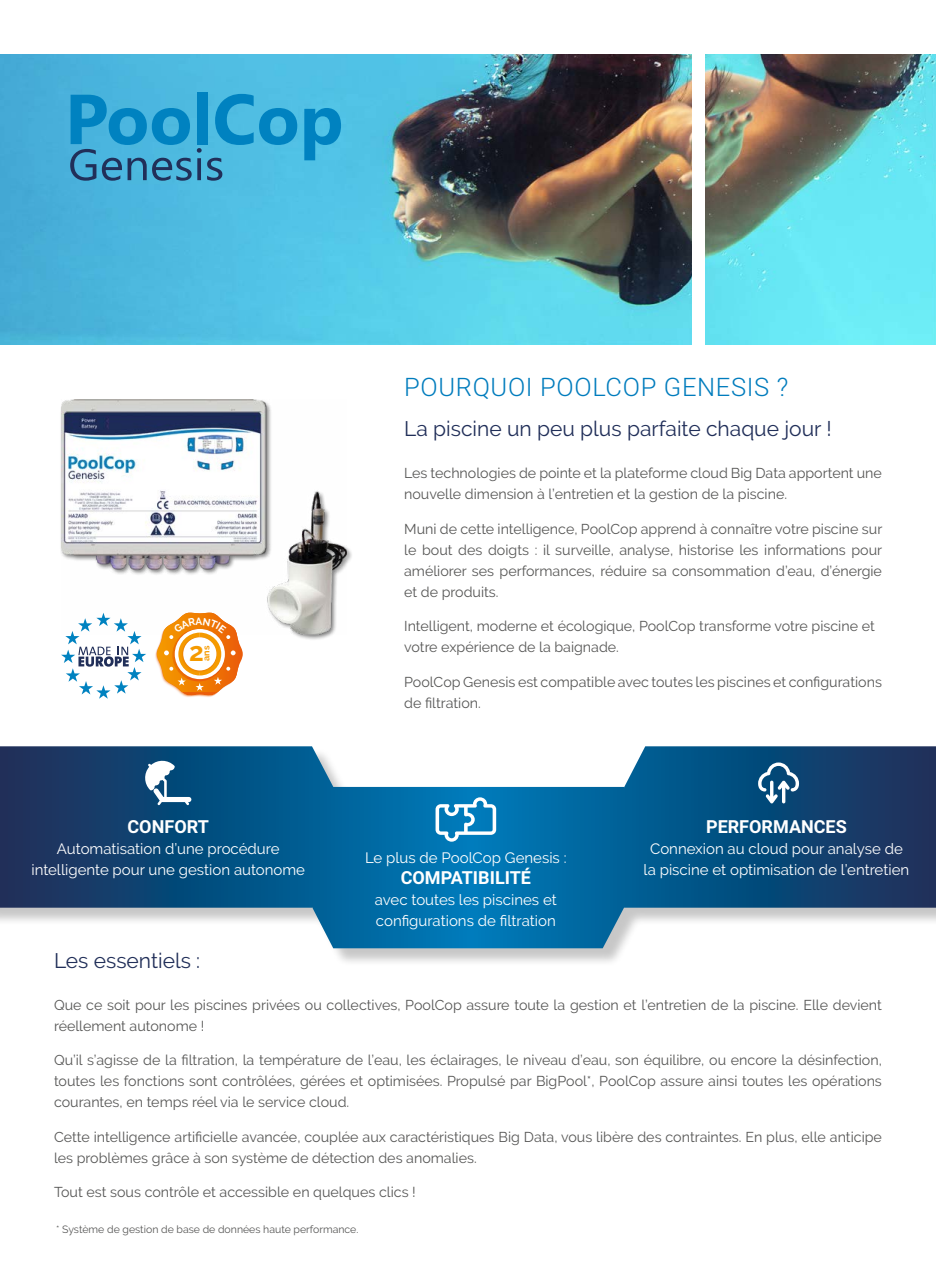
<style>
.page{position:relative;width:936px;height:1263px;background:#fff}
.page>*{position:absolute;margin:0;border:0;box-sizing:border-box;transform-origin:0 0}
.t1{font:700 26.1px "Raleway";color:#f59a00}
.t2{font:300 25.5px "Roboto";letter-spacing:.025em;color:#007cbd}
.t3{font:21px "Raleway";color:#212f59}
.t4{font:700 18px "Roboto";color:#fff}
.t5{font:15px/21px "Raleway";color:#fff;text-align:center}
.t6{font:14.25px/21px "Raleway";color:#575756}
.t7{font:10.5px "Raleway";color:#575756}
.t8{font:700 9px "Raleway";color:#f59a00}
</style>
<div class="page">
<div style="left:0;top:748px;width:935px;height:219px;background:#000;opacity:.22"></div>
<svg style="left:0;top:746px;width:935px;height:202px"></svg>
<img style="left:0;top:54px;width:692px;height:290px">
<img style="left:705px;top:54px;width:230px;height:290px">
<div style="left:60px;top:398px;width:293px;height:243px;background:#000;opacity:.5"></div>
<img style="left:61px;top:400px;width:286px;height:234px">
<svg style="left:143px;top:759px;width:48px;height:46px"></svg>
<svg style="left:758px;top:762px;width:41px;height:41px"></svg>
<svg style="left:61px;top:613px;width:85px;height:86px"></svg>
<div style="left:197px;top:92px;width:11px;height:52px;background:#0082c0"></div>
<svg style="left:259px;top:108px;width:38px;height:37px"></svg>
<svg style="left:304px;top:108px;width:37px;height:52px"></svg>
<svg style="left:70px;top:94px;width:183px;height:87px"></svg>
<svg style="left:435px;top:797px;width:61px;height:45px"></svg>
<svg style="left:154px;top:612px;width:89px;height:85px"></svg>
<h1 class="t1" style="left:189px;top:637px;width:16px">2</h1>
<p class="t8" style="left:201px;top:661px;width:17px;rotate:-90deg">ans</p>
<h2 class="t2" style="left:404px;top:369px;width:386px">POURQUOI POOLCOP GENESIS ?</h2>
<h3 class="t3" style="left:404px;top:417px;width:429px">La piscine un peu plus parfaite chaque jour !</h3>
<p class="t6" style="left:404px;top:463px;width:479px">Les technologies de pointe et la plateforme cloud Big Data apportent une nouvelle dimension à l’entretien et la gestion de la piscine.</p>
<p class="t6" style="left:404px;top:518px;width:479px;text-align:justify">Muni de cette intelligence, PoolCop apprend à connaître votre piscine sur le bout des doigts : il surveille, analyse, historise les informations pour améliorer ses performances, réduire sa consommation d’eau, d’énergie et de produits.</p>
<p class="t6" style="left:404px;top:616px;width:472px">Intelligent, moderne et écologique, PoolCop transforme votre piscine et votre expérience de la baignade.</p>
<p class="t6" style="left:404px;top:671px;width:479px">PoolCop Genesis est compatible avec toutes les piscines et configurations de filtration.</p>
<p class="t4" style="left:127px;top:814px;width:83px">CONFORT</p>
<p class="t5" style="left:31px;top:838px;width:275px">Automatisation d’une procédure intelligente pour une gestion autonome</p>
<p class="t5" style="left:365px;top:847px;width:203px">Le plus de PoolCop Genesis :</p>
<p class="t4" style="left:400px;top:865px;width:132px">COMPATIBILITÉ</p>
<p class="t5" style="left:375px;top:889px;width:183px;text-align:left">avec toutes les piscines et configurations de filtration</p>
<p class="t4" style="left:706px;top:814px;width:142px">PERFORMANCES</p>
<p class="t5" style="left:643px;top:838px;width:267px">Connexion au cloud pour analyse de la piscine et optimisation de l’entretien</p>
<h3 class="t3" style="left:54px;top:948px;width:148px">Les essentiels :</h3>
<p class="t6" style="left:54px;top:994px;width:829px">Que ce soit pour les piscines privées ou collectives, PoolCop assure toute la gestion et l’entretien de la piscine. Elle devient réellement autonome !</p>
<p class="t6" style="left:54px;top:1049px;width:829px;text-align:justify">Qu’il s’agisse de la filtration, la température de l’eau, les éclairages, le niveau d’eau, son équilibre, ou encore la désinfection, toutes les fonctions sont contrôlées, gérées et optimisées. Propulsé par BigPool*, PoolCop assure ainsi toutes les opérations courantes, en temps réel via le service cloud.</p>
<p class="t6" style="left:54px;top:1126px;width:829px">Cette intelligence artificielle avancée, couplée aux caractéristiques Big Data, vous libère des contraintes. En plus, elle anticipe les problèmes grâce à son système de détection des anomalies.</p>
<p class="t6" style="left:54px;top:1181px;width:363px">Tout est sous contrôle et accessible en quelques clics !</p>
<p class="t7" style="left:56px;top:1223px;width:304px">* Système de gestion de base de données haute performance.</p>
</div>
